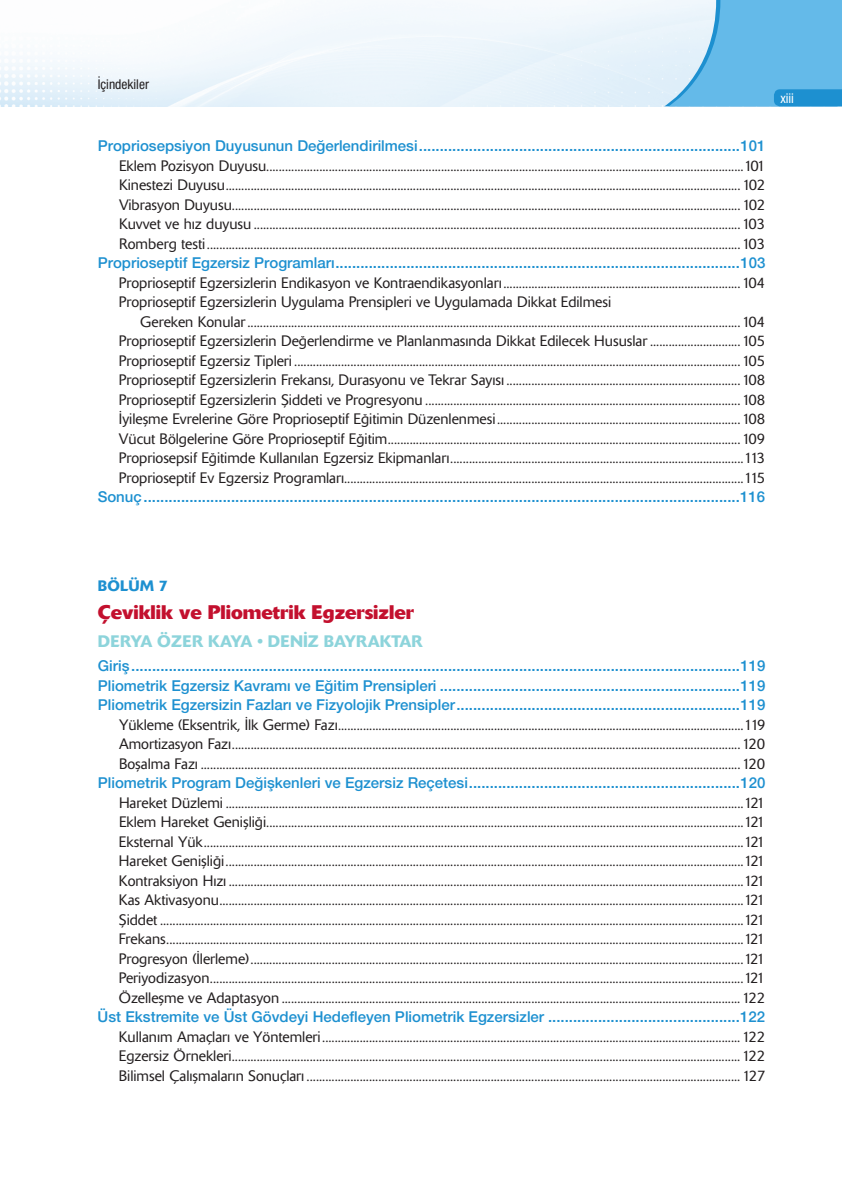
<style>
.page{position:relative;width:842px;height:1195px;background:#fff}
.page>*{position:absolute;margin:0;border:0;box-sizing:border-box;transform-origin:0 0}
.t1{font:700 19.5px "Delta";color:#c3102e}
.t2{font:500 16.5px "Delta";color:#8dd4db}
.t3{font:300 15px/19.5px "Delta";color:#231f20;text-align:justify}
.t4{font:500 15px/19.5px "Helvetica Neu";color:#1d90d0;text-align:justify}
.t5{font:500 15px "Delta";letter-spacing:.01em;color:#1d90d0}
.t6{font:13.5px "Helvetica 57 Cn";color:#231f20}
.t7{font:13.5px "Helvetica 57 Cn";color:#fff}
</style>
<div class="page">
<svg style="left:664px;top:0;width:178px;height:106px;background:#79c2ea"></svg>
<p class="t6" style="left:98px;top:77px;width:53px">İçindekiler</p>
<p class="t4" style="left:98px;top:136px;width:669px">Propriosepsiyon Duyusunun Değerlendirilmesi.............................................................................101</p>
<p class="t3" style="left:119px;top:156px;width:648px">Eklem Pozisyon Duyusu.........................................................................................................................................................101<br>Kinestezi Duyusu.....................................................................................................................................................................102<br>Vibrasyon Duyusu...................................................................................................................................................................102<br>Kuvvet ve hız duyusu ............................................................................................................................................................103<br>Romberg testi ...........................................................................................................................................................................103</p>
<p class="t4" style="left:98px;top:253px;width:669px">Proprioseptif Egzersiz Programları.................................................................................................103</p>
<p class="t3" style="left:119px;top:273px;width:648px">Proprioseptif Egzersizlerin Endikasyon ve Kontraendikasyonları............................................................................104<br>Proprioseptif Egzersizlerin Uygulama Prensipleri ve Uygulamada Dikkat Edilmesi</p>
<p class="t3" style="left:119px;top:312px;width:648px;text-indent:21px">Gereken Konular..............................................................................................................................................................104<br>Proprioseptif Egzersizlerin Değerlendirme ve Planlanmasında Dikkat Edilecek Hususlar .............................105<br>Proprioseptif Egzersiz Tipleri ...............................................................................................................................................105<br>Proprioseptif Egzersizlerin Frekansı, Durasyonu ve Tekrar Sayısı ...........................................................................108<br>Proprioseptif Egzersizlerin Şiddeti ve Progresyonu .....................................................................................................108<br>İyileşme Evrelerine Göre Proprioseptif Eğitimin Düzenlenmesi..............................................................................108<br>Vücut Bölgelerine Göre Proprioseptif Eğitim.................................................................................................................109<br>Propriosepsif Eğitimde Kullanılan Egzersiz Ekipmanları..............................................................................................113<br>Proprioseptif Ev Egzersiz Programları................................................................................................................................115</p>
<p class="t4" style="left:98px;top:487px;width:669px">Sonuç...............................................................................................................................................116</p>
<p class="t7" style="left:780px;top:90px;width:15px">xiii</p>
<p class="t5" style="left:98px;top:577px;width:72px">BÖLÜM 7</p>
<h1 class="t1" style="left:98px;top:600px;width:318px">Çeviklik ve Pliometrik Egzersizler</h1>
<p class="t2" style="left:98px;top:631px;width:326px">DERYA ÖZER KAYA • DENIZ BAYRAKTAR</p>
<p class="t4" style="left:98px;top:656px;width:669px">Giriş..................................................................................................................................................119<br>Pliometrik Egzersiz Kavramı ve Eğitim Prensipleri ........................................................................119<br>Pliometrik Egzersizin Fazları ve Fizyolojik Prensipler....................................................................119</p>
<p class="t3" style="left:119px;top:715px;width:648px">Yükleme (Eksentrik, İlk Germe) Fazı..................................................................................................................................119<br>Amortizasyon Fazı...................................................................................................................................................................120<br>Boşalma Fazı .............................................................................................................................................................................120</p>
<p class="t4" style="left:98px;top:773px;width:669px">Pliometrik Program Değişkenleri ve Egzersiz Reçetesi.................................................................120</p>
<p class="t3" style="left:119px;top:793px;width:648px">Hareket Düzlemi ......................................................................................................................................................................121<br>Eklem Hareket Genişliği.........................................................................................................................................................121<br>Eksternal Yük.............................................................................................................................................................................121<br>Hareket Genişliği......................................................................................................................................................................121<br>Kontraksiyon Hızı .....................................................................................................................................................................121<br>Kas Aktivasyonu........................................................................................................................................................................121<br>Şiddet ...........................................................................................................................................................................................121<br>Frekans.........................................................................................................................................................................................121<br>Progresyon (İlerleme)..............................................................................................................................................................121<br>Periyodizasyon...........................................................................................................................................................................121<br>Özelleşme ve Adaptasyon ...................................................................................................................................................122</p>
<p class="t4" style="left:98px;top:1007px;width:669px">Üst Ekstremite ve Üst Gövdeyi Hedefleyen Pliometrik Egzersizler ..............................................122</p>
<p class="t3" style="left:119px;top:1027px;width:648px">Kullanım Amaçları ve Yöntemleri......................................................................................................................................122<br>Egzersiz Örnekleri...................................................................................................................................................................122<br>Bilimsel Çalışmaların Sonuçları ...........................................................................................................................................127</p>
</div>
